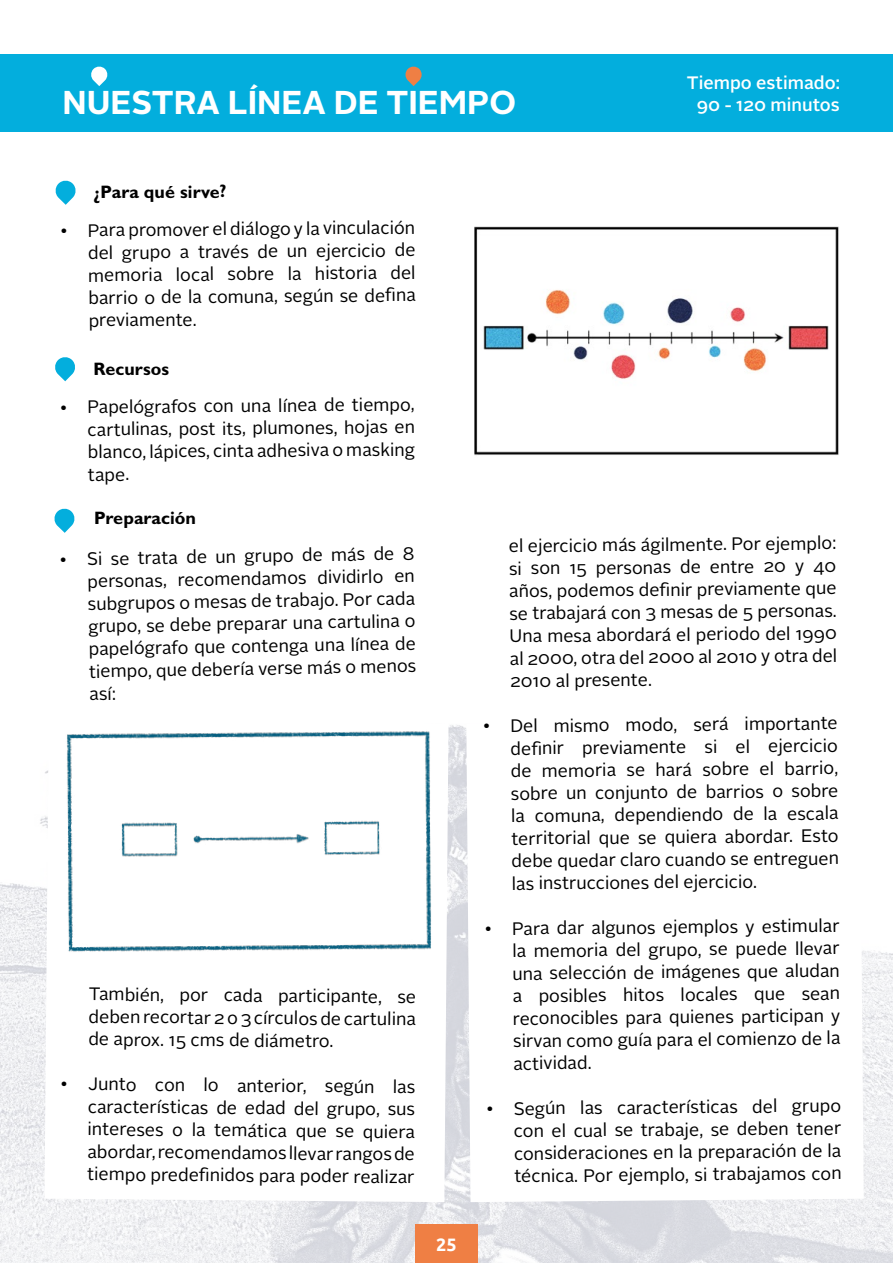
<style>
.page{position:relative;width:893px;height:1263px;background:#fff}
.page>*{position:absolute;margin:0;border:0;box-sizing:border-box;transform-origin:0 0}
.t1{font:700 33px "Alright Sans";color:#fff}
.t2{font:18px/22.6px "Alright Sans";color:#000;text-align:justify}
.t3{font:700 18px "Gill Sans MT Pro";letter-spacing:-.005em;color:#000}
.t4{font:500 18px "Alright Sans";color:#fff}
.t5{font:700 18px "Ubuntu";color:#fff}
.s1{font-family:"Ubuntu"}
</style>
<div class="page">
<img style="left:0;top:54px;width:893px;height:1209px">
<svg style="left:88px;top:178px;width:212px;height:27px"></svg>
<svg style="left:88px;top:356px;width:93px;height:25px"></svg>
<svg style="left:87px;top:506px;width:119px;height:26px"></svg>
<svg style="left:54px;top:212px;width:379px;height:103px"></svg>
<svg style="left:54px;top:356px;width:22px;height:25px"></svg>
<svg style="left:55px;top:180px;width:22px;height:25px"></svg>
<svg style="left:53px;top:508px;width:22px;height:25px"></svg>
<div style="left:0;top:55px;width:893px;height:77px;background:#03aedd"></div>
<svg style="left:91px;top:66px;width:17px;height:20px"></svg>
<svg style="left:405px;top:66px;width:17px;height:20px"></svg>
<img style="left:456px;top:205px;width:406px;height:269px">
<svg style="left:44px;top:720px;width:404px;height:482px"></svg>
<svg style="left:466px;top:720px;width:398px;height:482px"></svg>
<img style="left:65px;top:729px;width:370px;height:224px">
<div style="left:415px;top:1224px;width:63px;height:39px;background:#ef7f44"></div>
<h1 class="t1" style="left:62px;top:80px;width:455px">NUESTRA LÍNEA DE TIEMPO</h1>
<p class="t3" style="left:94px;top:181px;width:135px">¿Para qué sirve?</p>
<p class="t2" style="left:88px;top:218px;width:330px;text-indent:-27px"><span class="s1">•</span> Para promover el diálogo y la vinculación del grupo a través de un ejercicio de memoria local sobre la historia del barrio o de la comuna, según se defina previamente.</p>
<p class="t3" style="left:93px;top:358px;width:77px">Recursos</p>
<p class="t2" style="left:88px;top:394px;width:329px;text-indent:-27px"><span class="s1">•</span> Papelógrafos con una línea de tiempo, cartulinas, post its, plumones, hojas en blanco, lápices, cinta adhesiva o masking tape.</p>
<p class="t3" style="left:94px;top:506px;width:103px">Preparación</p>
<p class="t4" style="left:687px;top:70px;width:154px">Tiempo estimado:</p>
<p class="t4" style="left:697px;top:93px;width:145px">90 - 120 minutos</p>
<p class="t2" style="left:87px;top:548px;width:329px;text-indent:-27px;rotate:-1deg"><span class="s1">•</span> Si se trata de un grupo de más de 8 personas, recomendamos dividirlo en subgrupos o mesas de trabajo. Por cada grupo, se debe preparar una cartulina o papelógrafo que contenga una línea de tiempo, que debería verse más o menos así:</p>
<p class="t2" style="left:88px;top:985px;width:329px;line-height:22.2px">También, por cada participante, se deben recortar 2 o 3 círculos de cartulina de aprox. 15 cms de diámetro.</p>
<p class="t2" style="left:87px;top:1074px;width:330px;text-indent:-26px"><span class="s1">•</span> Junto con lo anterior, según las características de edad del grupo, sus intereses o la temática que se quiera abordar, recomendamos llevar rangos de tiempo predefinidos para poder realizar</p>
<p class="t5" style="left:436px;top:1233px;width:22px">25</p>
<p class="t2" style="left:509px;top:533px;width:330px">el ejercicio más ágilmente. Por ejemplo: si son 15 personas de entre 20 y 40 años, podemos definir previamente que se trabajará con 3 mesas de 5 personas.<br>Una mesa abordará el periodo del 1990 al 2000, otra del 2000 al 2010 y otra del 2010 al presente.</p>
<p class="t2" style="left:511px;top:713px;width:330px;text-indent:-27px"><span class="s1">•</span> Del mismo modo, será importante definir previamente si el ejercicio de memoria se hará sobre el barrio, sobre un conjunto de barrios o sobre la comuna, dependiendo de la escala territorial que se quiera abordar. Esto debe quedar claro cuando se entreguen las instrucciones del ejercicio.</p>
<p class="t2" style="left:512px;top:916px;width:330px;text-indent:-27px"><span class="s1">•</span> Para dar algunos ejemplos y estimular la memoria del grupo, se puede llevar una selección de imágenes que aludan a posibles hitos locales que sean reconocibles para quienes participan y sirvan como guía para el comienzo de la actividad.</p>
<p class="t2" style="left:514px;top:1096px;width:330px;text-indent:-27px"><span class="s1">•</span> Según las características del grupo con el cual se trabaje, se deben tener consideraciones en la preparación de la técnica. Por ejemplo, si trabajamos con</p>
</div>
